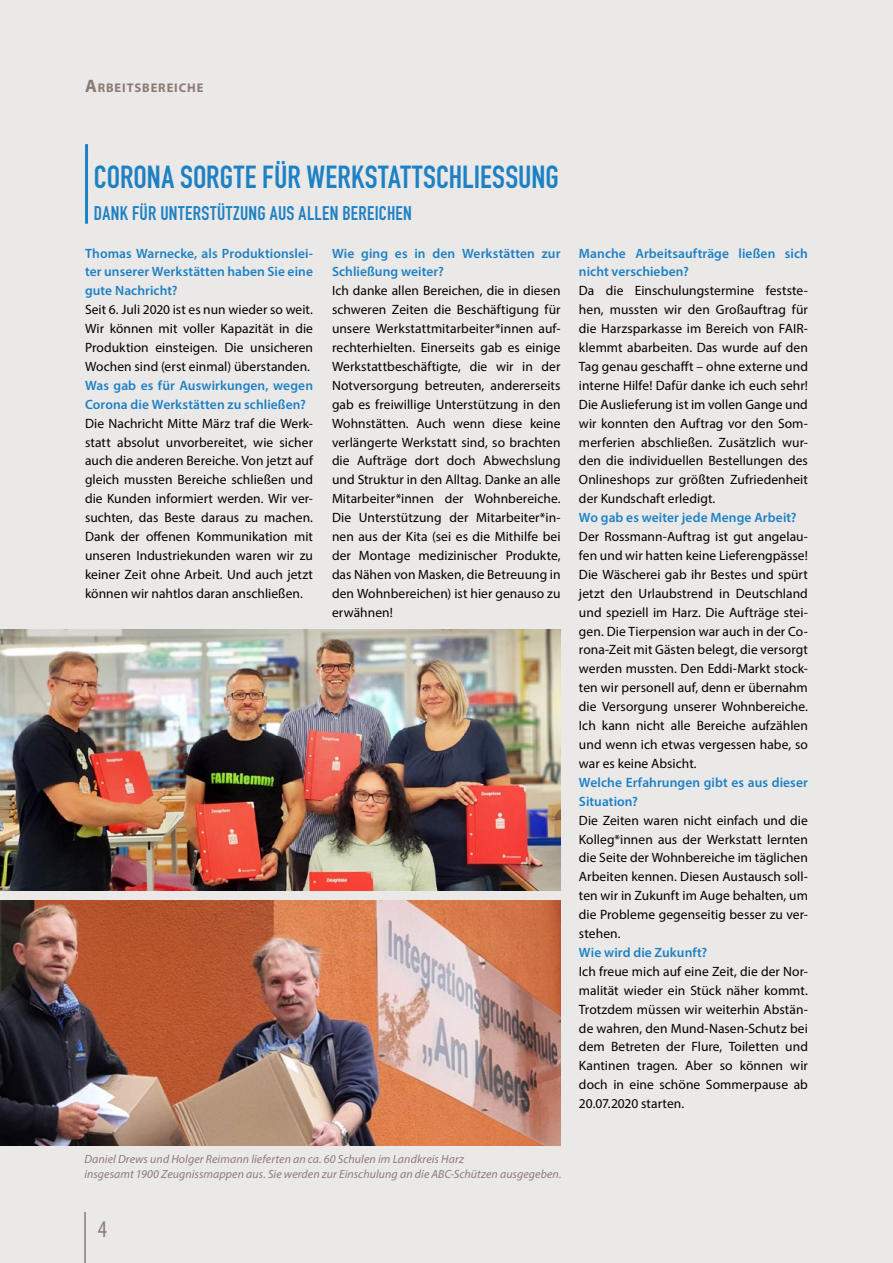
<style>
.page{position:relative;width:893px;height:1263px;background:#ebe9e8}
.page>*{position:absolute;margin:0;border:0;box-sizing:border-box;transform-origin:0 0}
.t1{font:700 31.5px "DIN Condensed";letter-spacing:.005em;color:#1d81c4}
.t2{font:condensed 24px "Myriad Pro";color:#897c77}
.t3{font:700 19.5px "DIN Condensed";letter-spacing:.02em;color:#1d81c4}
.t4{font:13.5px/18.9px "Myriad Pro";letter-spacing:.005em;color:#000;text-align:justify}
.t5{font:600 13.5px/18.9px "Myriad Pro";letter-spacing:.005em;color:#1d81c4}
.t6{font:700 12.6px "Myriad Pro";letter-spacing:.07em;color:#897c77}
.t7{font:italic 11.85px/14.2px "Myriad Pro";letter-spacing:.01em;color:#897c77}
.s1{font-size:18px}
</style>
<div class="page">
<hr style="left:85px;top:144px;width:3px;height:80px;background:#1d81c4">
<img style="left:0;top:629px;width:561px;height:262px">
<img style="left:0;top:900px;width:561px;height:246px">
<hr style="left:84px;top:1212px;width:2px;height:51px;background:#897c77">
<p class="t6" style="left:85px;top:80px;width:120px"><span class="s1">A</span>RBEITSBEREICHE</p>
<h1 class="t1" style="left:94px;top:156px;width:466px">CORONA SORGTE FÜR WERKSTATTSCHLIESSUNG</h1>
<h3 class="t3" style="left:94px;top:200px;width:319px">DANK FÜR UNTERSTÜTZUNG AUS ALLEN BEREICHEN</h3>
<p class="t5" style="left:85px;top:243px;width:230px;text-align:justify">Thomas Warnecke, als Produktionslei&shy;ter unserer Werkstätten haben Sie eine gute Nachricht?</p>
<p class="t4" style="left:85px;top:300px;width:229px">Seit 6. Juli 2020 ist es nun wieder so weit.<br>Wir können mit voller Kapazität in die Produktion einsteigen. Die unsicheren Wochen sind (erst einmal) überstanden.</p>
<p class="t5" style="left:85px;top:375px;width:229px">Was gab es für Auswirkungen, wegen<br>Corona die Werkstätten zu schließen?</p>
<p class="t4" style="left:85px;top:413px;width:230px">Die Nachricht Mitte März traf die Werk&shy;statt absolut unvorbereitet, wie sicher auch die anderen Bereiche. Von jetzt auf gleich mussten Bereiche schließen und die Kunden informiert werden. Wir ver&shy;suchten, das Beste daraus zu machen.<br>Dank der offenen Kommunikation mit unseren Industriekunden waren wir zu keiner Zeit ohne Arbeit. Und auch jetzt können wir nahtlos daran anschließen.</p>
<p class="t5" style="left:332px;top:243px;width:230px">Wie ging es in den Werkstätten zur<br>Schließung weiter?</p>
<p class="t4" style="left:332px;top:281px;width:230px">Ich danke allen Bereichen, die in diesen schweren Zeiten die Beschäftigung für unsere Werkstattmitarbeiter*innen auf&shy;rechterhielten. Einerseits gab es einige Werkstattbeschäftigte, die wir in der Notversorgung betreuten, andererseits gab es freiwillige Unterstützung in den Wohnstätten. Auch wenn diese keine verlängerte Werkstatt sind, so brachten die Aufträge dort doch Abwechslung und Struktur in den Alltag. Danke an alle Mitarbeiter*innen der Wohnbereiche.<br>Die Unterstützung der Mitarbeiter*in&shy;nen aus der Kita (sei es die Mithilfe bei der Montage medizinischer Produkte, das Nähen von Masken, die Betreuung in den Wohnbereichen) ist hier genauso zu erwähnen!</p>
<p class="t5" style="left:579px;top:243px;width:230px">Manche Arbeitsaufträge ließen sich nicht verschieben?</p>
<p class="t4" style="left:579px;top:281px;width:230px">Da die Einschulungstermine festste&shy;hen, mussten wir den Großauftrag für die Harzsparkasse im Bereich von FAIR&shy;klemmt abarbeiten. Das wurde auf den Tag genau geschafft – ohne externe und interne Hilfe! Dafür danke ich euch sehr!<br>Die Auslieferung ist im vollen Gange und wir konnten den Auftrag vor den Som&shy;merferien abschließen. Zusätzlich wur&shy;den die individuellen Bestellungen des Onlineshops zur größten Zufriedenheit der Kundschaft erledigt.</p>
<p class="t5" style="left:579px;top:508px;width:219px">Wo gab es weiter jede Menge Arbeit?</p>
<p class="t4" style="left:579px;top:527px;width:230px">Der Rossmann-Auftrag ist gut angelau&shy;fen und wir hatten keine Lieferengpässe!<br>Die Wäscherei gab ihr Bestes und spürt jetzt den Urlaubstrend in Deutschland und speziell im Harz. Die Aufträge stei&shy;gen. Die Tierpension war auch in der Co&shy;rona-Zeit mit Gästen belegt, die versorgt werden mussten. Den Eddi-Markt stock&shy;ten wir personell auf, denn er übernahm die Versorgung unserer Wohnbereiche.<br>Ich kann nicht alle Bereiche aufzählen und wenn ich etwas vergessen habe, so war es keine Absicht.</p>
<p class="t5" style="left:579px;top:772px;width:230px">Welche Erfahrungen gibt es aus dieser<br>Situation?</p>
<p class="t4" style="left:579px;top:810px;width:230px">Die Zeiten waren nicht einfach und die Kolleg*innen aus der Werkstatt lernten die Seite der Wohnbereiche im täglichen Arbeiten kennen. Diesen Austausch soll&shy;ten wir in Zukunft im Auge behalten, um die Probleme gegenseitig besser zu ver&shy;stehen.</p>
<p class="t5" style="left:579px;top:942px;width:130px">Wie wird die Zukunft?</p>
<p class="t4" style="left:579px;top:962px;width:230px">Ich freue mich auf eine Zeit, die der Nor&shy;malität wieder ein Stück näher kommt.<br>Trotzdem müssen wir weiterhin Abstän&shy;de wahren, den Mund-Nasen-Schutz bei dem Betreten der Flure, Toiletten und Kantinen tragen. Aber so können wir doch in eine schöne Sommerpause ab 20.07.2020 starten.</p>
<p class="t7" style="left:84px;top:1152px;width:479px">Daniel Drews und Holger Reimann lieferten an ca. 60 Schulen im Landkreis Harz<br>insgesamt 1900 Zeugnissmappen aus. Sie werden zur Einschulung an die ABC-Schützen ausgegeben.</p>
<h2 class="t2" style="left:98px;top:1215px;width:11px">4</h2>
</div>
